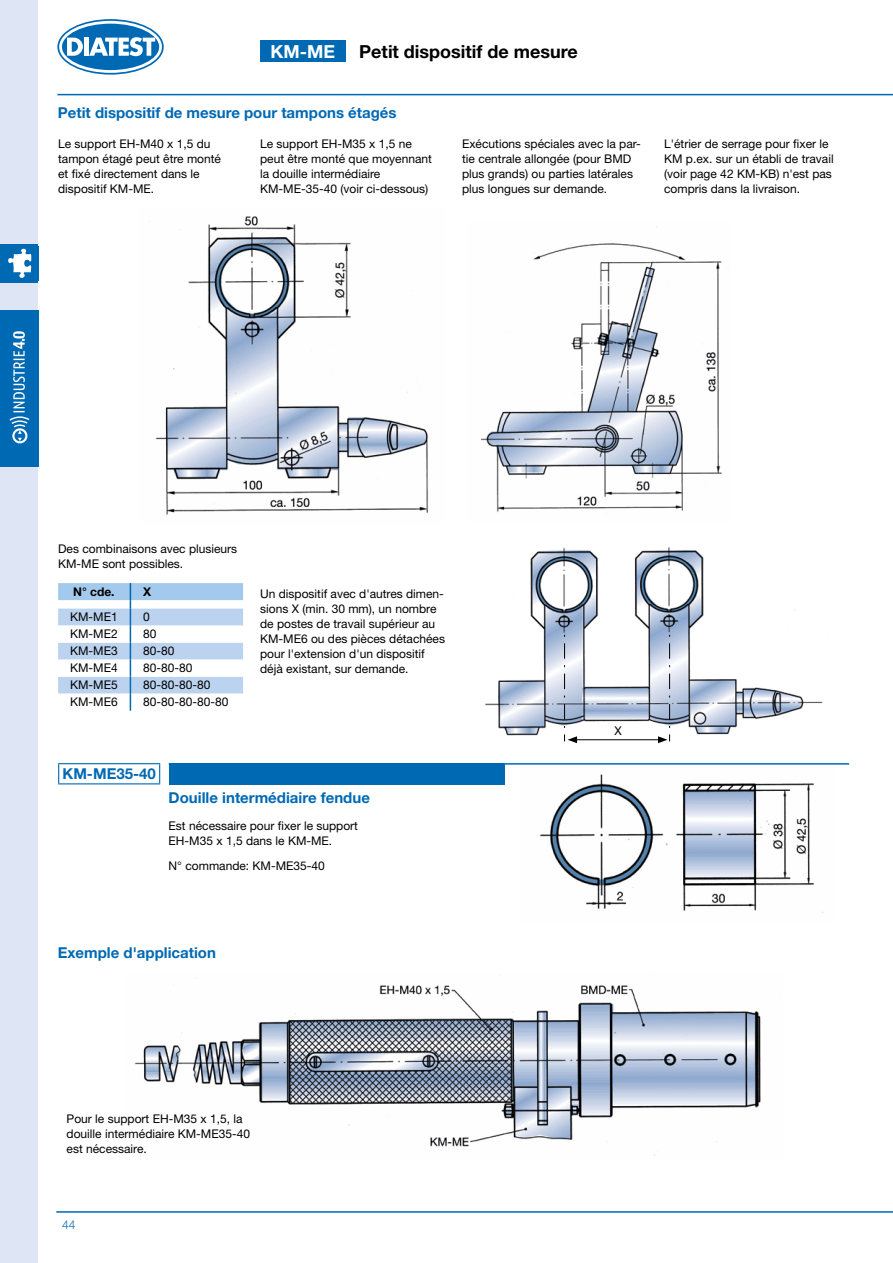
<style>
.page{position:relative;width:893px;height:1263px;background:#fff}
.page>*{position:absolute;margin:0;border:0;box-sizing:border-box;transform-origin:0 0}
.t1{font:700 18px "Helvetica Neue LT Std";color:#000}
.t2{font:700 18px "Helvetica Neue LT Std";color:#fff}
.t3{font:700 15px "Helvetica Neue LT Std";color:#0069b4}
.t4{font:12px/15px "Helvetica Neue LT Std";color:#000}
.t5{font:700 12px "Helvetica Neue LT Std";color:#000}
.t6{font:300 12px "Helvetica Neue LT Std";color:#0069b4}
.t7{font:12px "Helvetica Neue";color:#000}
</style>
<div class="page">
<svg style="left:59px;top:21px;width:103px;height:52px;background:#2881bf"></svg>
<div style="left:57px;top:19px;width:107px;height:56px;border:3px solid #0069b4;border-radius:50%"></div>
<svg style="left:67px;top:38px;width:16px;height:18px"></svg>
<hr style="left:84px;top:38px;width:4px;height:18px;background:#fff">
<svg style="left:89px;top:37px;width:66px;height:19px"></svg>
<div style="left:59px;top:21px;width:103px;height:52px;border:3px solid #fff;border-radius:50%"></div>
<div style="left:0;top:0;width:38px;height:1263px;background:#dee6f6"></div>
<hr style="left:57px;top:94px;width:836px;height:1px;background:#0069b4">
<hr style="left:56px;top:1211px;width:837px;height:2px;background:#0069b4">
<div style="left:0;top:310px;width:38px;height:156px;background:#0069b4"></div>
<svg style="left:9px;top:331px;width:21px;height:113px"></svg>
<div style="left:0;top:244px;width:38px;height:38px;background:#0069b4"></div>
<svg style="left:8px;top:248px;width:24px;height:30px"></svg>
<img style="left:540px;top:774px;width:283px;height:139px">
<img style="left:149px;top:216px;width:280px;height:299px">
<img style="left:480px;top:226px;width:242px;height:286px">
<img style="left:485px;top:547px;width:338px;height:197px">
<img style="left:134px;top:975px;width:627px;height:181px">
<hr style="left:575px;top:739px;width:85px;height:1px;background:#000">
<svg style="left:564px;top:635px;width:13px;height:108px"></svg>
<svg style="left:658px;top:635px;width:12px;height:108px"></svg>
<div style="left:260px;top:40px;width:85px;height:21px;background:#0069b4"></div>
<hr style="left:58px;top:763px;width:102px;height:1px;background:#0069b4">
<svg style="left:58px;top:764px;width:1px;height:19px"></svg>
<svg style="left:159px;top:764px;width:1px;height:19px"></svg>
<hr style="left:58px;top:783px;width:102px;height:1px;background:#0069b4">
<div style="left:169px;top:763px;width:336px;height:21px;background:#0069b4"></div>
<hr style="left:169px;top:763px;width:680px;height:2px;background:#0069b4">
<svg style="left:58px;top:583px;width:185px;height:128px"></svg>
<h1 class="t2" style="left:271px;top:40px;width:66px">KM-ME</h1>
<h1 class="t1" style="left:359px;top:40px;width:220px">Petit dispositif de mesure</h1>
<p class="t3" style="left:58px;top:103px;width:340px">Petit dispositif de mesure pour tampons étagés</p>
<p class="t4" style="left:58px;top:136px;width:164px">Le support EH-M40 x 1,5 du tampon étagé peut être monté et fixé directement dans le dispositif KM-ME.</p>
<p class="t4" style="left:260px;top:136px;width:173px">Le support EH-M35 x 1,5 ne peut être monté que moyennant la douille intermédiaire<br>KM-ME-35-40 (voir ci-dessous)</p>
<p class="t4" style="left:462px;top:136px;width:180px">Exécutions spéciales avec la par&shy;tie centrale allongée (pour BMD plus grands) ou parties latérales plus longues sur demande.</p>
<p class="t4" style="left:664px;top:136px;width:171px">L'étrier de serrage pour fixer le<br>KM p.ex. sur un établi de travail (voir page 42 KM-KB) n'est pas compris dans la livraison.</p>
<p class="t4" style="left:58px;top:541px;width:181px">Des combinaisons avec plusieurs<br>KM-ME sont possibles.</p>
<p class="t5" style="left:73px;top:584px;width:43px">N° cde.</p>
<p class="t5" style="left:143px;top:584px;width:10px">X</p>
<p class="t4" style="left:70px;top:609px;width:49px">KM-ME1</p>
<p class="t4" style="left:143px;top:609px;width:8px">0</p>
<p class="t4" style="left:70px;top:626px;width:49px">KM-ME2</p>
<p class="t4" style="left:143px;top:626px;width:15px">80</p>
<p class="t4" style="left:70px;top:643px;width:49px">KM-ME3</p>
<p class="t4" style="left:143px;top:643px;width:33px">80-80</p>
<p class="t4" style="left:70px;top:660px;width:49px">KM-ME4</p>
<p class="t4" style="left:143px;top:660px;width:51px">80-80-80</p>
<p class="t4" style="left:70px;top:677px;width:49px">KM-ME5</p>
<p class="t4" style="left:143px;top:677px;width:69px">80-80-80-80</p>
<p class="t4" style="left:70px;top:694px;width:49px">KM-ME6</p>
<p class="t4" style="left:143px;top:694px;width:87px">80-80-80-80-80</p>
<p class="t4" style="left:260px;top:586px;width:186px">Un dispositif avec d'autres dimen&shy;sions X (min. 30 mm), un nombre de postes de travail supérieur au<br>KM-ME6 ou des pièces détachées pour l'extension d'un dispositif déjà existant, sur demande.</p>
<p class="t3" style="left:63px;top:764px;width:95px">KM-ME35-40</p>
<p class="t3" style="left:169px;top:788px;width:203px">Douille intermédiaire fendue</p>
<p class="t4" style="left:169px;top:818px;width:191px">Est nécessaire pour fixer le support<br>EH-M35 x 1,5 dans le KM-ME.</p>
<p class="t4" style="left:169px;top:858px;width:158px">N° commande: KM-ME35-40</p>
<p class="t3" style="left:58px;top:943px;width:160px">Exemple d'application</p>
<p class="t4" style="left:67px;top:1111px;width:185px">Pour le support EH-M35 x 1,5, la douille intermédiaire KM-ME35-40 est nécessaire.</p>
<p class="t6" style="left:62px;top:1217px;width:15px">44</p>
<p class="t7" style="left:615px;top:722px;width:9px">X</p>
</div>
